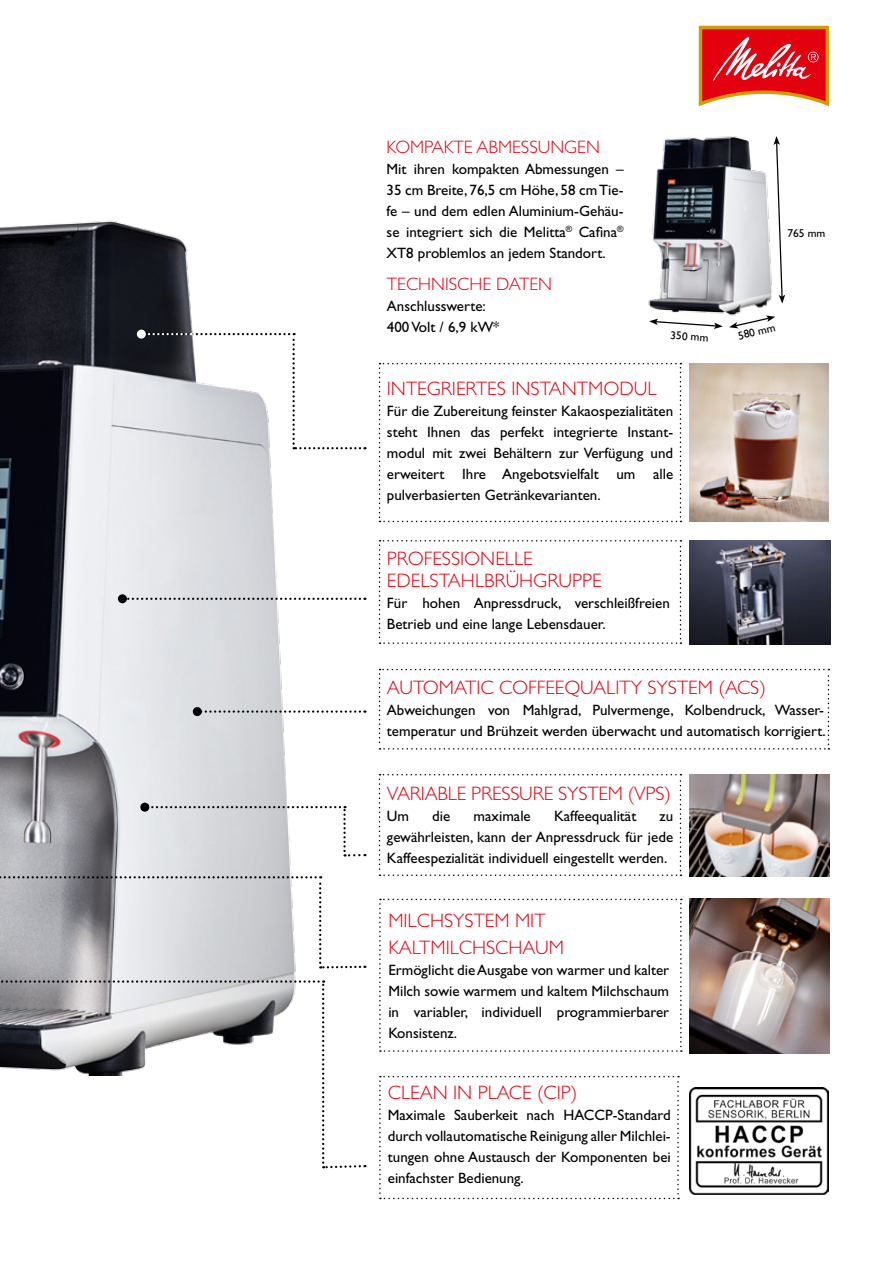
<style>
.page{position:relative;width:893px;height:1263px;background:#fff}
.page>*{position:absolute;margin:0;border:0;box-sizing:border-box;transform-origin:0 0}
.t1{font:300 19.5px/21.6px "Gill Sans";color:#e3000f}
.t2{font:300 18px "Gill Sans";color:#e3000f}
.t3{font:15px/21px "Gill Alt One";color:#000;text-align:justify}
.t4{font:15px/21px "Gill Sans";color:#000}
.t5{font:11.4px "Gill Alt One";color:#000}
</style>
<div class="page">
<img style="left:0;top:220px;width:297px;height:760px">
<img style="left:689px;top:363px;width:140px;height:159px">
<svg style="left:699px;top:26px;width:130px;height:80px"></svg>
<img style="left:690px;top:1088px;width:139px;height:107px">
<img style="left:689px;top:774px;width:140px;height:102px">
<svg style="left:653px;top:323px;width:70px;height:6px"></svg>
<svg style="left:729px;top:323px;width:22px;height:5px"></svg>
<svg style="left:775px;top:136px;width:10px;height:168px"></svg>
<svg style="left:379px;top:363px;width:302px;height:159px"></svg>
<svg style="left:379px;top:774px;width:302px;height:102px"></svg>
<svg style="left:379px;top:540px;width:302px;height:104px"></svg>
<svg style="left:379px;top:669px;width:450px;height:81px"></svg>
<svg style="left:379px;top:1076px;width:300px;height:123px"></svg>
<img style="left:690px;top:899px;width:140px;height:154px">
<svg style="left:379px;top:899px;width:303px;height:153px"></svg>
<img style="left:648px;top:136px;width:127px;height:187px">
<img style="left:689px;top:540px;width:141px;height:105px">
<svg style="left:0;top:980px;width:365px;height:189px"></svg>
<svg style="left:0;top:876px;width:365px;height:94px"></svg>
<svg style="left:145px;top:806px;width:220px;height:50px"></svg>
<div style="left:140px;top:803px;width:9px;height:9px;background:#000;border-radius:50%"></div>
<svg style="left:127px;top:598px;width:238px;height:2px"></svg>
<div style="left:118px;top:594px;width:9px;height:9px;background:#000;border-radius:50%"></div>
<svg style="left:141px;top:333px;width:224px;height:116px"></svg>
<div style="left:137px;top:330px;width:9px;height:9px;background:#fff;border-radius:50%"></div>
<svg style="left:202px;top:710px;width:163px;height:3px"></svg>
<div style="left:193px;top:707px;width:9px;height:9px;background:#000;border-radius:50%"></div>
<p class="t2" style="left:387px;top:137px;width:215px">KOMPAKTE ABMESSUNGEN</p>
<p class="t3" style="left:387px;top:158px;width:238px">Mit ihren kompakten Abmessungen – 35 cm Breite, 76,5 cm Höhe, 58 cm Tie&shy;fe – und dem edlen Aluminium-Gehäu&shy;se integriert sich die Melitta<sup>®</sup> Cafina<sup>® </sup>XT8 problemlos an jedem Standort.</p>
<p class="t2" style="left:387px;top:274px;width:167px">TECHNISCHE DATEN</p>
<p class="t4" style="left:387px;top:296px;width:114px">Anschlusswerte:<br>400 Volt / 6,9 kW*</p>
<p class="t5" style="left:787px;top:226px;width:40px">765 mm</p>
<p class="t5" style="left:671px;top:328px;width:40px;rotate:4deg">350 mm</p>
<p class="t5" style="left:737px;top:330px;width:40px;rotate:-13deg">580 mm</p>
<h1 class="t1" style="left:387px;top:377px;width:271px">INTEGRIERTES INSTANTMODUL</h1>
<p class="t3" style="left:387px;top:400px;width:288px">Für die Zubereitung feinster Kakaospezialitäten steht Ihnen das perfekt integrierte Instant&shy;modul mit zwei Behältern zur Verfügung und erweitert Ihre Angebotsvielfalt um alle pulverbasierten Getränkevarianten.</p>
<h1 class="t1" style="left:387px;top:548px;width:216px">PROFESSIONELLE<br>EDELSTAHLBRÜHGRUPPE</h1>
<p class="t3" style="left:387px;top:592px;width:284px">Für hohen Anpressdruck, verschleißfreien<br>Betrieb und eine lange Lebensdauer.</p>
<h1 class="t1" style="left:387px;top:677px;width:380px">AUTOMATIC COFFEEQUALITY SYSTEM (ACS)</h1>
<p class="t3" style="left:387px;top:699px;width:440px">Abweichungen von Mahlgrad, Pulvermenge, Kolbendruck, Wasser&shy;temperatur und Brühzeit werden überwacht und automatisch korrigiert.</p>
<h1 class="t1" style="left:387px;top:783px;width:285px">VARIABLE PRESSURE SYSTEM (VPS)</h1>
<p class="t3" style="left:387px;top:806px;width:24px">Um</p>
<p class="t3" style="left:432px;top:806px;width:20px">die</p>
<p class="t3" style="left:474px;top:806px;width:59px">maximale</p>
<p class="t3" style="left:554px;top:806px;width:84px">Kaffeequalität</p>
<p class="t3" style="left:387px;top:806px;width:288px;text-indent:273px">zu gewährleisten, kann der Anpressdruck für jede Kaffeespezialität individuell eingestellt werden.</p>
<h1 class="t1" style="left:388px;top:907px;width:177px;line-height:27px">MILCHSYSTEM MIT<br>KALTMILCHSCHAUM</h1>
<p class="t3" style="left:388px;top:959px;width:282px">Ermöglicht die Ausgabe von warmer und kalter Milch sowie warmem und kaltem Milchschaum in variabler, individuell programmierbarer Konsistenz.</p>
<h1 class="t1" style="left:388px;top:1082px;width:191px">CLEAN IN PLACE (CIP)</h1>
<p class="t3" style="left:388px;top:1105px;width:284px">Maximale Sauberkeit nach HACCP-Standard durch vollautomatische Reinigung aller Milchlei&shy;tungen ohne Austausch der Komponenten bei einfachster Bedienung.</p>
</div>
